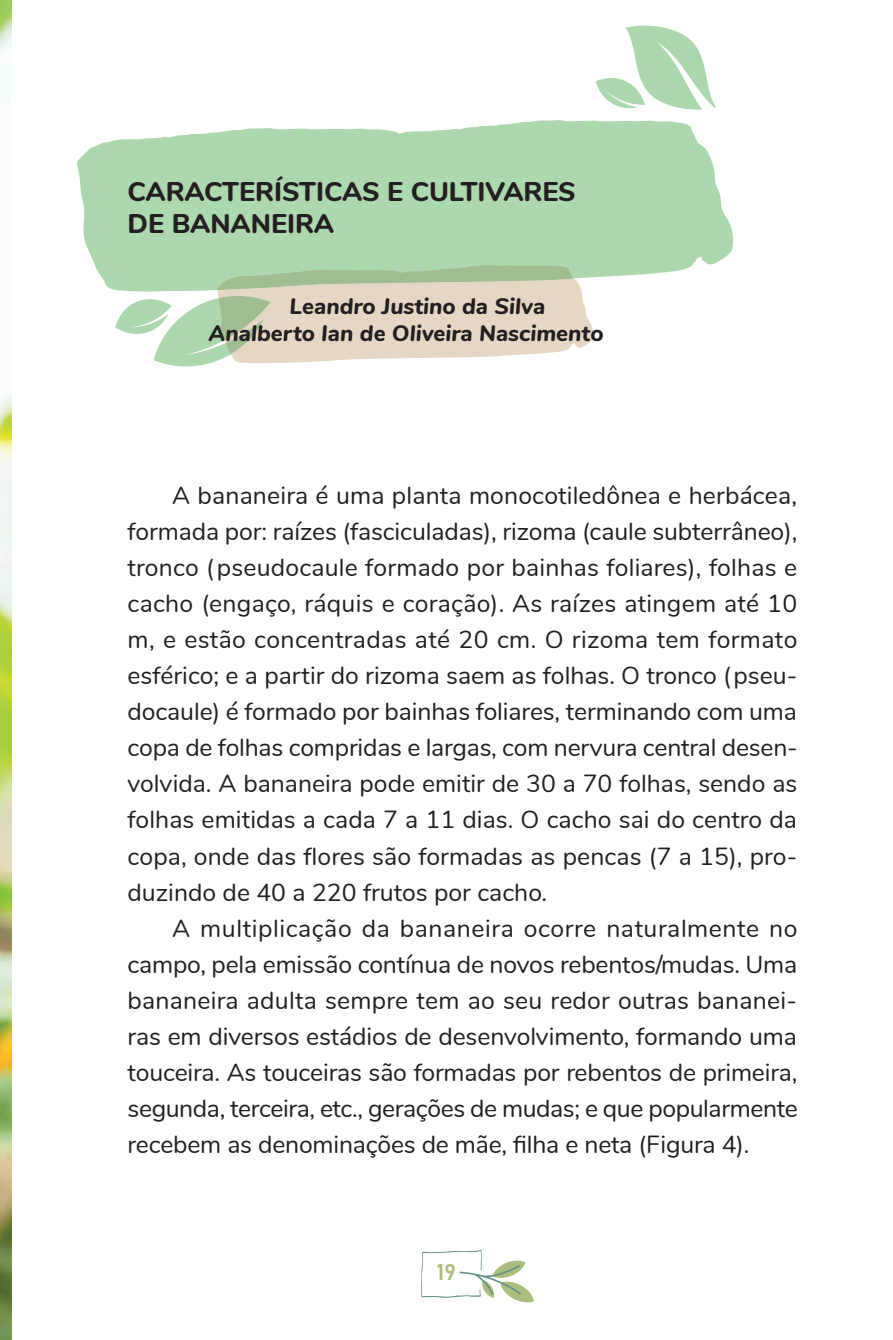
<style>
.page{position:relative;width:893px;height:1340px;background:#fff}
.page>*{position:absolute;margin:0;border:0;box-sizing:border-box;transform-origin:0 0}
.t1{font:800 27px/32.4px "Nunito";color:#231f20}
.t2{font:24.75px/36px "Nunito";letter-spacing:-.005em;color:#231f20;text-align:justify}
.t3{font:italic 800 22.5px/27px "Nunito";color:#231f20}
.t4{font:22.5px "Bahnschrift";color:#acbe7e}
</style>
<div class="page">
<svg style="left:421px;top:1250px;width:113px;height:52px"></svg>
<svg style="left:77px;top:120px;width:656px;height:170px;background:#b6dcb7"></svg>
<svg style="left:115px;top:265px;width:478px;height:101px;background:#d5d9c1"></svg>
<svg style="left:596px;top:26px;width:120px;height:84px"></svg>
<img style="left:0;top:0;width:12px;height:1339px">
<p class="t1" style="left:128px;top:173px;width:450px">CARACTERÍSTICAS E CULTIVARES<br>DE BANANEIRA</p>
<p class="t3" style="left:209px;top:291px;width:396px;text-indent:81px">Leandro Justino da Silva<br>Analberto Ian de Oliveira Nascimento</p>
<p class="t2" style="left:128px;top:476px;width:672px;text-indent:45px">A bananeira é uma planta monocotiledônea e herbácea, formada por: raízes (fasciculadas), rizoma (caule subterrâneo), tronco (pseudocaule formado por bainhas foliares), folhas e cacho (engaço, ráquis e coração). As raízes atingem até 10 m, e estão concentradas até 20 cm. O rizoma tem formato esférico; e a partir do rizoma saem as folhas. O tronco (pseu&shy;docaule) é formado por bainhas foliares, terminando com uma copa de folhas compridas e largas, com nervura central desen&shy;volvida. A bananeira pode emitir de 30 a 70 folhas, sendo as folhas emitidas a cada 7 a 11 dias. O cacho sai do centro da copa, onde das flores são formadas as pencas (7 a 15), pro&shy;duzindo de 40 a 220 frutos por cacho.</p>
<p class="t2" style="left:128px;top:908px;width:672px;text-indent:45px">A multiplicação da bananeira ocorre naturalmente no campo, pela emissão contínua de novos rebentos/mudas. Uma bananeira adulta sempre tem ao seu redor outras bananei&shy;ras em diversos estádios de desenvolvimento, formando uma touceira. As touceiras são formadas por rebentos de primeira, segunda, terceira, etc., gerações de mudas; e que popularmente recebem as denominações de mãe, filha e neta (Figura 4).</p>
<p class="t4" style="left:437px;top:1254px;width:21px">19</p>
</div>
